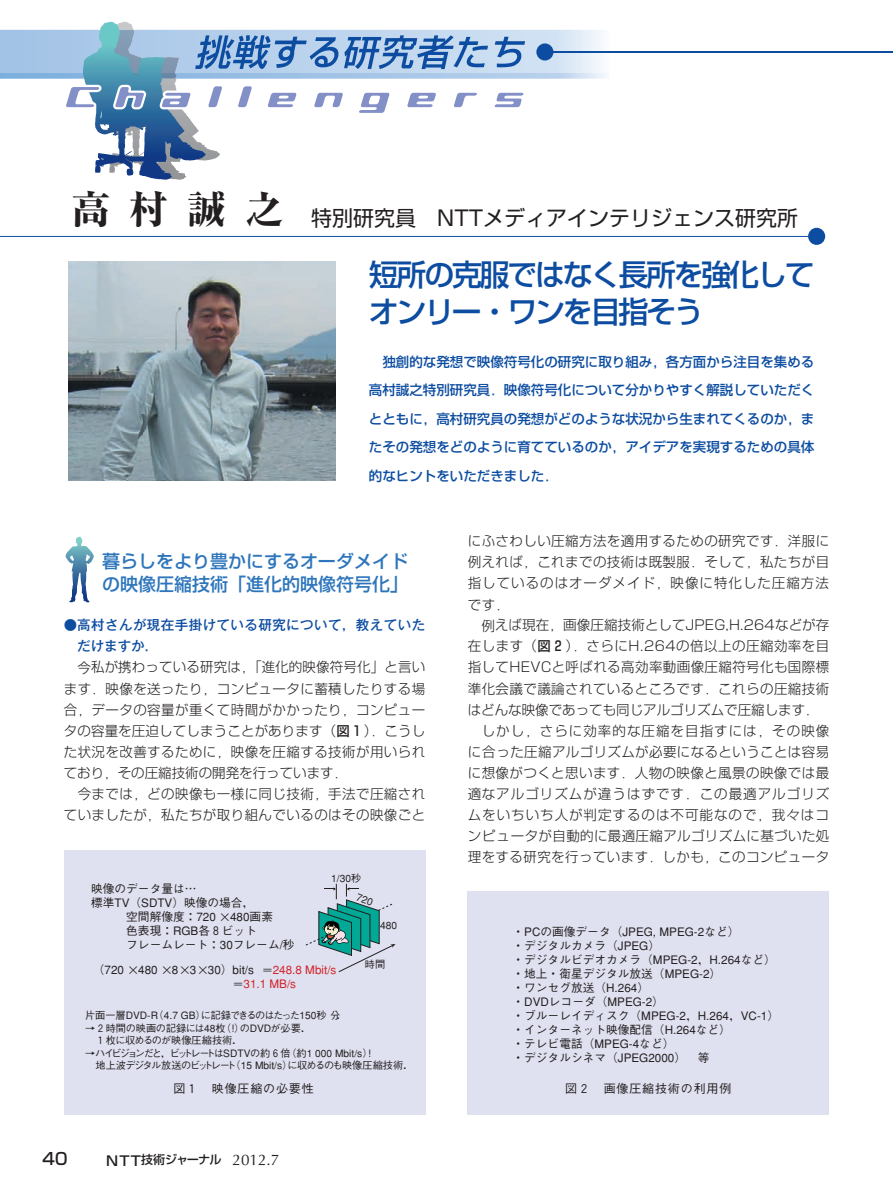
<style>
.page{position:relative;width:893px;height:1191px;background:#fff}
.page>*{position:absolute;margin:0;border:0;box-sizing:border-box;transform-origin:0 0}
.t1{font:800 39px "Ryumin";color:#231f20}
.t2{font:500 30px/37.5px "Shin Go";letter-spacing:-.075em;color:#0d4da1}
.t3{font:21px "Shin Go";color:#231f20}
.t4{font:500 18px/22.5px "Shin Go";color:#2e76bc}
.t5{font:500 16.5px "Shin Go";color:#231f20}
.t6{font:15.3px "Optima";color:#231f20}
.t7{font:300 13.5px "Shin Go";letter-spacing:.03em;color:#231f20}
.t8{font:500 13.5px/28.5px "Shin Go";color:#0d4da1;text-align:justify}
.t9{font:300 13.5px "Shin Go";letter-spacing:.075em;color:#231f20}
.t10{font:300 13.5px "Shin Go";letter-spacing:.01em;color:#231f20}
.t11{font:300 13.5px "Shin Go";color:#231f20}
.t12{font:500 13.5px "Gothic MB101";letter-spacing:.03em;color:#0d4da1}
.t13{font:500 12px "Gothic BBB";letter-spacing:.07em;color:#231f20}
.t14{font:500 12px "Shin Go";letter-spacing:-.075em;color:#231f20}
.t15{font:500 11.7px/14px "Gothic BBB";color:#231f20}
.t16{font:500 11.7px "Gothic BBB";color:#d1232a}
.t17{font:500 10.2px/12.5px "Gothic BBB";letter-spacing:-.02em;color:#231f20}
.t18{font:500 10.2px/12.5px "Gothic BBB";letter-spacing:-.06em;color:#231f20}
.t19{font:500 10.2px "Gothic BBB";letter-spacing:-.135em;color:#231f20}
.t20{font:500 10.2px "Gothic BBB";letter-spacing:-.08em;color:#231f20}
.t21{font:500 10.2px "Gothic BBB";color:#231f20}
.t22{font:500 1.5px "Gothic BBB";color:#231f20}
.s1{font-weight:500}
.s2{font-size:13.5px}
</style>
<div class="page">
<hr style="left:549px;top:51px;width:343px;height:2px;background:#0d4da1">
<svg style="left:0;top:30px;width:605px;height:150px"></svg>
<div style="left:536px;top:43px;width:17px;height:18px;background:#0d4da1;border-radius:50%"></div>
<img style="left:68px;top:261px;width:268px;height:219px">
<svg style="left:65px;top:536px;width:29px;height:66px"></svg>
<div style="left:808px;top:228px;width:17px;height:17px;background:#0d4da1;border-radius:50%"></div>
<hr style="left:0;top:236px;width:820px;height:1px;background:#0d4da1">
<div style="left:64px;top:850px;width:361px;height:264px;background:#e0e1f0"></div>
<div style="left:468px;top:891px;width:361px;height:223px;background:#e0e1f0"></div>
<svg style="left:305px;top:883px;width:91px;height:89px"></svg>
<p class="t1" style="left:71px;top:185px;width:40px">高</p>
<p class="t1" style="left:129px;top:185px;width:40px">村</p>
<p class="t1" style="left:187px;top:185px;width:40px">誠</p>
<p class="t1" style="left:245px;top:185px;width:40px">之</p>
<p class="t3" style="left:311px;top:204px;width:488px">特別研究員　NTTメディアインテリジェンス研究所</p>
<p class="t2" style="left:369px;top:254px;width:447px">短所の克服ではなく長所を強化してオンリー・ワンを目指そう</p>
<p class="t8" style="left:369px;top:347px;width:447px;text-indent:14px">独創的な発想で映像符号化の研究に取り組み，各方面から注目を集める高村誠之特別研究員．映像符号化について分かりやすく解説していただくとともに，高村研究員の発想がどのような状況から生まれてくるのか，またその発想をどのように育てているのか，アイデアを実現するための具体的なヒントをいただきました．</p>
<p class="t4" style="left:102px;top:549px;width:308px">暮らしをより豊かにするオーダメイドの映像圧縮技術「進化的映像符号化「</p>
<p class="t12" style="left:64px;top:616px;width:363px">●高村さんが現在手掛けている研究について，教えていた</p>
<p class="t12" style="left:77px;top:637px;width:82px">だけますか．</p>
<p class="t10" style="left:77px;top:658px;width:349px">今私が携わっている研究は「，進化的映像符号化」と言い</p>
<p class="t7" style="left:64px;top:679px;width:363px">ます．映像を送ったり，コンピュータに蓄積したりする場</p>
<p class="t7" style="left:64px;top:700px;width:363px">合，データの容量が重くて時間がかかったり，コンピュー</p>
<p class="t10" style="left:64px;top:721px;width:363px">タの容量を圧迫してしまうことがあります（<span class="s1">図１</span>．）こうし</p>
<p class="t7" style="left:64px;top:742px;width:363px">た状況を改善するために，映像を圧縮する技術が用いられ</p>
<p class="t11" style="left:64px;top:763px;width:285px">ており，その圧縮技術の開発を行っています．</p>
<p class="t7" style="left:78px;top:784px;width:349px">今までは，どの映像も一様に同じ技術，手法で圧縮され</p>
<p class="t7" style="left:64px;top:805px;width:363px">ていましたが，私たちが取り組んでいるのはその映像ごと</p>
<p class="t15" style="left:91px;top:882px;width:107px">映像のデータ量は...</p>
<p class="t15" style="left:91px;top:895px;width:165px">標準TV（SDTV）映像の場合，</p>
<p class="t15" style="left:230px;top:909px;width:44px">480画素</p>
<p class="t15" style="left:91px;top:909px;width:205px">　　　空間解像度：720<br>　　　色表現：RGB各８ビット<br>　　　フレームレート：30フレーム秒/</p>
<p class="t17" style="left:220px;top:911px;width:12px">×</p>
<p class="t22" style="left:331px;top:880px;width:32px">1/30秒</p>
<p class="t17" style="left:380px;top:919px;width:19px">480</p>
<p class="t15" style="left:93px;top:963px;width:33px">（720</p>
<p class="t15" style="left:208px;top:963px;width:48px">30）bit s/</p>
<p class="t15" style="left:138px;top:963px;width:21px">480</p>
<p class="t15" style="left:172px;top:963px;width:8px">8</p>
<p class="t15" style="left:190px;top:963px;width:8px">3</p>
<p class="t17" style="left:128px;top:964px;width:12px">×</p>
<p class="t17" style="left:162px;top:964px;width:12px">×</p>
<p class="t17" style="left:180px;top:964px;width:12px">×</p>
<p class="t17" style="left:198px;top:964px;width:12px">×</p>
<p class="t16" style="left:273px;top:963px;width:65px">248.8 Mbit s/</p>
<p class="t17" style="left:263px;top:964px;width:12px">＝</p>
<p class="t21" style="left:85px;top:1009px;width:122px">片面一層DVD （R- 4.7 GB）</p>
<p class="t20" style="left:201px;top:1009px;width:141px">に記録できるのはたった150秒分</p>
<p class="t17" style="left:336px;top:1009px;width:12px">．</p>
<p class="t17" style="left:365px;top:958px;width:22px">時間</p>
<p class="t17" style="left:221px;top:1022px;width:25px">（!）</p>
<p class="t17" style="left:85px;top:1022px;width:159px">→２時間の映画の記録には48枚<br>　１枚に収めるのが映像圧縮技術．</p>
<p class="t18" style="left:287px;top:1047px;width:127px;text-indent:-202px">→ハイビジョンだと，ビットレートはSDTVの約６（倍約1 000 Mbit !(s/<br>に収めるのも映像圧縮技術．</p>
<p class="t17" style="left:240px;top:1022px;width:73px">のDVDが必要．</p>
<p class="t17" style="left:231px;top:1059px;width:63px">（15 Mbit ）s/</p>
<p class="t19" style="left:85px;top:1059px;width:152px">　地上波デジタル放送のビットレート</p>
<p class="t5" style="left:43px;top:1148px;width:27px">40</p>
<p class="t13" style="left:173px;top:1081px;width:142px">図１　映像圧縮の必要性</p>
<p class="t14" style="left:106px;top:1151px;width:117px"><span class="s2">NTT</span>技術ジャーナル</p>
<p class="t6" style="left:233px;top:1151px;width:48px">2012.7</p>
<p class="t7" style="left:468px;top:532px;width:363px">にふさわしい圧縮方法を適用するための研究です．洋服に</p>
<p class="t7" style="left:468px;top:553px;width:363px">例えれば，これまでの技術は既製服．そして，私たちが目</p>
<p class="t9" style="left:468px;top:574px;width:363px">指しているのはオーダメイド，映像に特化した圧縮方法</p>
<p class="t7" style="left:468px;top:595px;width:43px">です．</p>
<p class="t10" style="left:481px;top:616px;width:350px">例えば現在，画像圧縮技術としてJPEG H, .264などが存</p>
<p class="t7" style="left:468px;top:637px;width:363px">在します（<span class="s1">図２</span>．）さらにH.264の倍以上の圧縮効率を目</p>
<p class="t7" style="left:468px;top:658px;width:363px">指してHEVCと呼ばれる高効率動画像圧縮符号化も国際標</p>
<p class="t7" style="left:468px;top:679px;width:363px">準化会議で議論されているところです．これらの圧縮技術</p>
<p class="t11" style="left:468px;top:700px;width:352px">はどんな映像であっても同じアルゴリズムで圧縮します．</p>
<p class="t9" style="left:482px;top:721px;width:349px">しかし，さらに効率的な圧縮を目指すには，その映像</p>
<p class="t7" style="left:468px;top:742px;width:363px">に合った圧縮アルゴリズムが必要になるということは容易</p>
<p class="t7" style="left:468px;top:763px;width:363px">に想像がつくと思います．人物の映像と風景の映像では最</p>
<p class="t9" style="left:468px;top:784px;width:363px">適なアルゴリズムが違うはずです．この最適アルゴリズ</p>
<p class="t9" style="left:468px;top:805px;width:363px">ムをいちいち人が判定するのは不可能なので，我々はコ</p>
<p class="t7" style="left:468px;top:826px;width:363px">ンピュータが自動的に最適圧縮アルゴリズムに基づいた処</p>
<p class="t7" style="left:468px;top:847px;width:363px">理をする研究を行っています．しかも，このコンピュータ</p>
<p class="t15" style="left:513px;top:925px;width:268px">・PCの画像データ（JPEG, MPEG-2など(<br>・デジタルカメラ（JPEG(<br>・デジタルビデオカメラ（MPEG-2，H.264など(・地上・衛星デジタル放送（MPEG-2(<br>・ワンセグ放送（H.264(<br>・DVDレコーダ（MPEG-2(<br>・ブルーレイディスク（MPEG-2，H.264，VC-1(・インターネット映像配信（H.264など(<br>・テレビ電話（MPEG-4など(<br>・デジタルシネマ（JPEG2000）　等</p>
<p class="t13" style="left:565px;top:1082px;width:168px">図２　画像圧縮技術の利用例</p>
</div>
